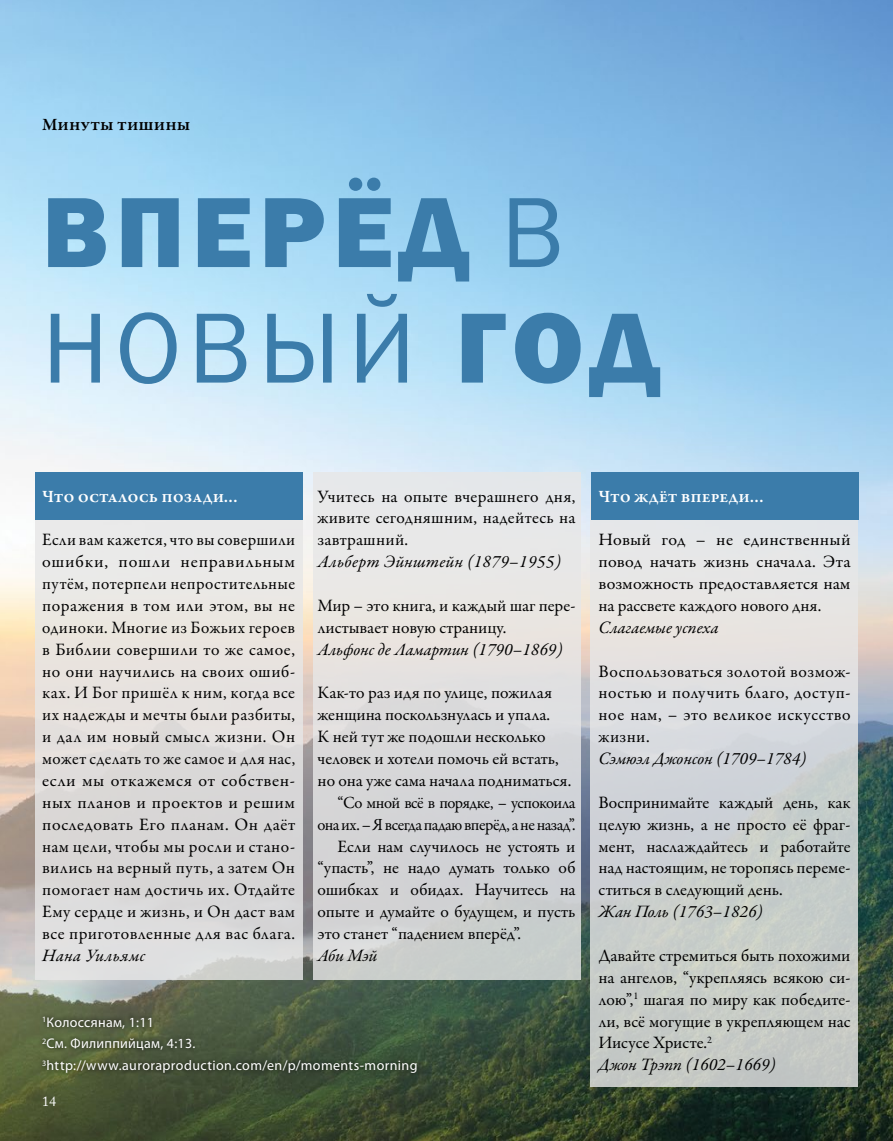
<style>
.page{position:relative;width:893px;height:1141px;background:#fff}
.page>*{position:absolute;margin:0;border:0;box-sizing:border-box;transform-origin:0 0}
.t1{font:800 103.25px/115.5px "Franklin Gothic";letter-spacing:.07em;color:#3b7caa}
.t2{font:17.5px/21.9px "Garamond Premr Pro";color:#000;text-align:justify}
.t3{font:italic 17.5px "Garamond Premr Pro";color:#000}
.t4{font:600 17.5px "Garamond Premr Pro";letter-spacing:.005em;color:#fff}
.t5{font:italic 17.5px "Garamond Premr Pro";letter-spacing:.02em;color:#000}
.t6{font:600 17.5px "Garamond Premr Pro";color:#000}
.t7{font:italic 17.5px "Garamond Premr Pro";letter-spacing:.03em;color:#000}
.t8{font:17.15px/21.9px "Garamond Premr Pro";letter-spacing:-.035em;color:#000;text-align:right}
.t9{font:14px/21.9px "Myriad Pro";letter-spacing:.025em;color:#fff}
.t10{font:14px "Adobe Caslon Pro";color:#fff}
.s1{font-weight:400}
.s2{font-style:italic}
</style>
<div class="page">
<img style="left:0;top:0;width:893px;height:1141px">
<div style="left:35px;top:513px;width:268px;height:467px;background:linear-gradient(to right,#e3e0de,#dedcdc)"></div>
<div style="left:313px;top:473px;width:267px;height:507px;background:linear-gradient(to bottom,#eeeceb,#c9cbcd)"></div>
<div style="left:35px;top:472px;width:268px;height:47px;background:#3b7caa"></div>
<div style="left:590px;top:495px;width:268px;height:592px;background:linear-gradient(to bottom,#e8e8eb,#bfc5c0)"></div>
<div style="left:591px;top:472px;width:267px;height:47px;background:#3b7caa"></div>
<div style="left:38px;top:1012px;width:383px;height:65px;background:#000;opacity:.75"></div>
<p class="t6" style="left:42px;top:114px;width:150px">Минуты тишины</p>
<h1 class="t1" style="left:42px;top:174px;width:618px">Вперёд <span class="s1">в новый</span> год</h1>
<p class="t4" style="left:42px;top:485px;width:197px">Что осталось позади…</p>
<p class="t2" style="left:42px;top:529px;width:255px">Если вам кажется, что вы совершили ошибки, пошли неправильным путём, потерпели непростительные поражения в том или этом, вы не одиноки. Многие из Божьих героев в Библии совершили то же самое, но они научились на своих ошиб&shy;ках. И Бог пришёл к ним, когда все их надежды и мечты были разбиты, и дал им новый смысл жизни. Он может сделать то же самое и для нас, если мы откажемся от собствен&shy;ных планов и проектов и решим последовать Его планам. Он даёт нам цели, чтобы мы росли и стано&shy;вились на верный путь, а затем Он помогает нам достичь их. Отдайте Ему сердце и жизнь, и Он даст вам все приготовленные для вас блага.</p>
<p class="t7" style="left:42px;top:944px;width:105px">Нана Уильямс</p>
<p class="t2" style="left:317px;top:486px;width:259px">Учитесь на опыте вчерашнего дня, живите сегодняшним, надейтесь на завтрашний.</p>
<p class="t5" style="left:317px;top:551px;width:245px">Альберт Эйнштейн (1879–1955)</p>
<p class="t2" style="left:317px;top:595px;width:259px">Мир – это книга, и каждый шаг пере&shy;листывает новую страницу.</p>
<p class="t3" style="left:317px;top:638px;width:247px">Альфонс де Ламартин (1790–1869)</p>
<p class="t2" style="left:317px;top:682px;width:255px;text-align:left">Как-то раз идя по улице, пожилая женщина поскользнулась и упала.<br>К ней тут же подошли несколько человек и хотели помочь ей встать, но она уже сама начала подниматься.</p>
<p class="t8" style="left:317px;top:792px;width:259px">“Со мной всё в порядке, – успокоила она их. – Я всегда падаю вперёд, а не назад”.</p>
<p class="t2" style="left:317px;top:836px;width:259px;text-indent:20px">Если нам случилось не устоять и “упасть”, не надо думать только об ошибках и обидах. Научитесь на опыте и думайте о будущем, и пусть это станет “падением вперёд”.</p>
<p class="t3" style="left:317px;top:944px;width:62px">Аби Мэй</p>
<p class="t9" style="left:42px;top:1011px;width:377px"><sup>1</sup>Колоссянам, 1:11<br><sup>2</sup>См. Филиппийцам, 4:13.<br><sup>3</sup>http://www.auroraproduction.com/en/p/moments-morning</p>
<p class="t10" style="left:42px;top:1093px;width:15px">14</p>
<p class="t4" style="left:598px;top:485px;width:167px">Что ждёт впереди…</p>
<p class="t2" style="left:598px;top:529px;width:254px">Новый год – не единственный повод начать жизнь сначала. Эта возможность предоставляется нам на рассвете каждого нового дня.</p>
<p class="t3" style="left:598px;top:616px;width:122px">Слагаемые успеха</p>
<p class="t2" style="left:598px;top:661px;width:254px">Воспользоваться золотой возмож&shy;ностью и получить благо, доступ&shy;ное нам, – это великое искусство жизни.</p>
<p class="t3" style="left:598px;top:748px;width:209px">Сэмюэл Джонсон (1709–1784)</p>
<p class="t2" style="left:598px;top:792px;width:254px">Воспринимайте каждый день, как целую жизнь, а не просто её фраг&shy;мент, наслаждайтесь и работайте над настоящим, не торопясь переме&shy;ститься в следующий день.</p>
<p class="t3" style="left:598px;top:901px;width:166px">Жан Поль (1763–1826)</p>
<p class="t2" style="left:598px;top:945px;width:254px;text-align:left">Давайте стремиться быть похожими на ангелов, “укрепляясь всякою си&shy;лою”,<sup>1</sup> шагая по миру как победите&shy;ли, всё могущие в укрепляющем нас<br>Иисусе Христе.<sup>2<br></sup><span class="s2">Джон Трэпп (1602–1669)</span></p>
</div>
